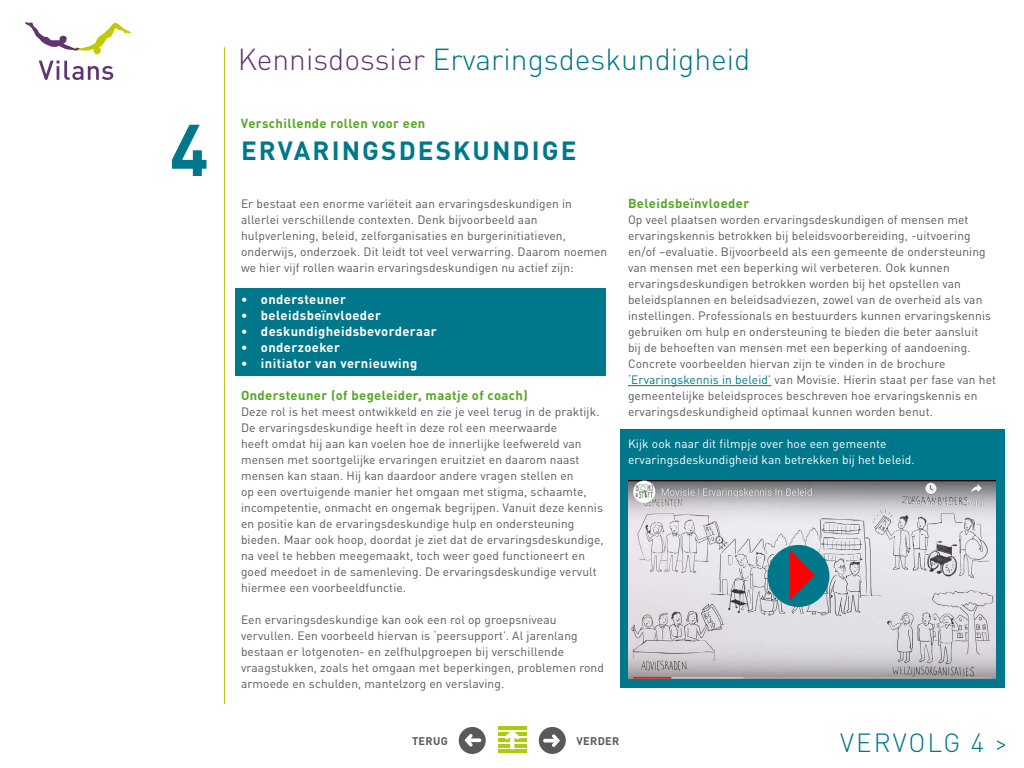
<style>
.page{position:relative;width:1024px;height:768px;background:#fff}
.page>*{position:absolute;margin:0;border:0;box-sizing:border-box;transform-origin:0 0}
.t1{font:700 72px "DINOT";color:#00778a}
.t2{font:300 30px "DINOT";color:#00778a}
.t3{font:700 26px "DINOT";letter-spacing:.08em;color:#00778a}
.t4{font:300 26px "DINOT";letter-spacing:.075em;color:#00778a}
.t5{font:700 13px "DINOT";letter-spacing:.03em;color:#fff}
.t6{font:700 13px "DINOT";letter-spacing:.03em;color:#59a627}
.t7{font:12px/16px "DINOT";letter-spacing:.01em;color:#58595b}
.t8{font:12px/16px "DINOT";letter-spacing:.01em;color:#fff}
.t9{font:700 11px "DINOT";letter-spacing:.03em;color:#58595b}
.s1{color:#613670}
.s2{color:#00778a}
</style>
<div class="page">
<hr style="left:498px;top:744px;width:29px;height:3px;background:#afca0b">
<hr style="left:498px;top:750px;width:29px;height:3px;background:#afca0b">
<hr style="left:498px;top:738px;width:29px;height:4px;background:#afca0b">
<hr style="left:498px;top:732px;width:29px;height:4px;background:#afca0b">
<hr style="left:498px;top:727px;width:29px;height:3px;background:#afca0b">
<svg style="left:505px;top:732px;width:15px;height:18px"></svg>
<div style="left:236px;top:288px;width:370px;height:88px;background:#00778a"></div>
<div style="left:620px;top:429px;width:385px;height:259px;background:#00778a"></div>
<hr style="left:628px;top:385px;width:143px;height:1px;background:#00778a">
<svg style="left:458px;top:726px;width:29px;height:29px"></svg>
<div style="left:457px;top:725px;width:31px;height:31px;border:2px solid #fff;border-radius:50%"></div>
<svg style="left:464px;top:734px;width:17px;height:13px"></svg>
<svg style="left:538px;top:726px;width:29px;height:29px"></svg>
<div style="left:537px;top:725px;width:31px;height:31px;border:2px solid #fff;border-radius:50%"></div>
<svg style="left:543px;top:734px;width:17px;height:13px"></svg>
<svg style="left:39px;top:61px;width:74px;height:19px"></svg>
<svg style="left:25px;top:22px;width:106px;height:32px"></svg>
<img style="left:628px;top:480px;width:368px;height:199px">
<div style="left:767px;top:545px;width:62px;height:62px;background:#00778a;border-radius:50%"></div>
<svg style="left:790px;top:550px;width:25px;height:50px"></svg>
<hr style="left:224px;top:47px;width:1px;height:657px;background:#c3c910">
<h1 class="t1" style="left:170px;top:103px;width:41px">4</h1>
<h2 class="t2" style="left:238px;top:41px;width:514px"><span class="s1">Kennisdossier</span> Ervaringsdeskundigheid</h2>
<p class="t6" style="left:241px;top:115px;width:186px">Verschillende rollen voor een</p>
<h3 class="t3" style="left:241px;top:134px;width:337px">ERVARINGSDESKUNDIGE</h3>
<p class="t7" style="left:241px;top:195px;width:368px">Er bestaat een enorme variëteit aan ervaringsdeskundigen in allerlei verschillende contexten. Denk bijvoorbeeld aan hulpverlening, beleid, zelforganisaties en burgerinitiatieven, onderwijs, onderzoek. Dit leidt tot veel verwarring. Daarom noemen we hier vijf rollen waarin ervaringsdeskundigen nu actief zijn:</p>
<p class="t5" style="left:241px;top:291px;width:106px">• ondersteuner</p>
<p class="t5" style="left:241px;top:307px;width:142px">• beleidsbeïnvloeder</p>
<p class="t5" style="left:241px;top:323px;width:197px">• deskundigheidsbevorderaar</p>
<p class="t5" style="left:241px;top:339px;width:100px">• onderzoeker</p>
<p class="t5" style="left:241px;top:355px;width:178px">• initiator van vernieuwing</p>
<p class="t6" style="left:241px;top:387px;width:288px">Ondersteuner (of begeleider, maatje of coach)</p>
<p class="t7" style="left:241px;top:403px;width:364px">Deze rol is het meest ontwikkeld en zie je veel terug in de praktijk.<br>De ervaringsdeskundige heeft in deze rol een meerwaarde<br>heeft omdat hij aan kan voelen hoe de innerlijke leefwereld van mensen met soortgelijke ervaringen eruitziet en daarom naast mensen kan staan. Hij kan daardoor andere vragen stellen en<br>op een overtuigende manier het omgaan met stigma, schaamte, incompetentie, onmacht en ongemak begrijpen. Vanuit deze kennis en positie kan de ervaringsdeskundige hulp en ondersteuning bieden. Maar ook hoop, doordat je ziet dat de ervaringsdeskundige, na veel te hebben meegemaakt, toch weer goed functioneert en goed meedoet in de samenleving. De ervaringsdeskundige vervult hiermee een voorbeeldfunctie.</p>
<p class="t7" style="left:241px;top:611px;width:365px">Een ervaringsdeskundige kan ook een rol op groepsniveau vervullen. Een voorbeeld hiervan is ‘peersupport’. Al jarenlang bestaan er lotgenoten- en zelfhulpgroepen bij verschillende vraagstukken, zoals het omgaan met beperkingen, problemen rond armoede en schulden, mantelzorg en verslaving.</p>
<p class="t6" style="left:628px;top:195px;width:123px">Beleidsbeïnvloeder</p>
<p class="t7" style="left:628px;top:211px;width:370px">Op veel plaatsen worden ervaringsdeskundigen of mensen met ervaringskennis betrokken bij beleidsvoorbereiding, -uitvoering en/of –evaluatie. Bijvoorbeeld als een gemeente de ondersteuning van mensen met een beperking wil verbeteren. Ook kunnen ervaringsdeskundigen betrokken worden bij het opstellen van beleidsplannen en beleidsadviezen, zowel van de overheid als van instellingen. Professionals en bestuurders kunnen ervaringskennis gebruiken om hulp en ondersteuning te bieden die beter aansluit<br>bij de behoeften van mensen met een beperking of aandoening.<br>Concrete voorbeelden hiervan zijn te vinden in de brochure <span class="s2">‘Ervaringskennis in beleid’</span> van Movisie. Hierin staat per fase van het gemeentelijke beleidsproces beschreven hoe ervaringskennis en ervaringsdeskundigheid optimaal kunnen worden benut.</p>
<p class="t8" style="left:628px;top:435px;width:288px">Kijk ook naar dit filmpje over hoe een gemeente ervaringsdeskundigheid kan betrekken bij het beleid.</p>
<p class="t9" style="left:412px;top:734px;width:37px">TERUG</p>
<p class="t9" style="left:576px;top:734px;width:44px">VERDER</p>
<h3 class="t4" style="left:840px;top:727px;width:169px">VERVOLG 4 &gt;</h3>
</div>
